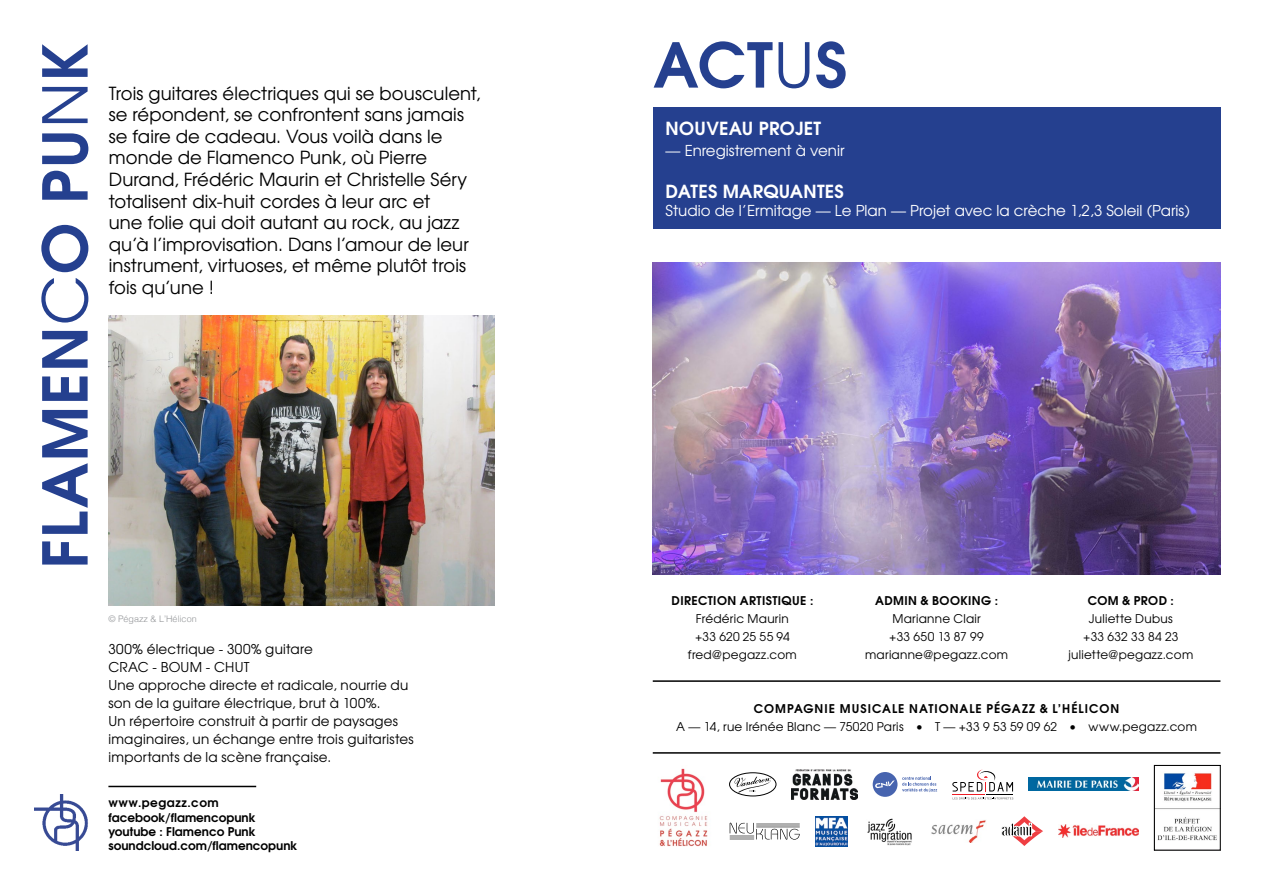
<style>
.page{position:relative;width:1263px;height:893px;background:#fff}
.page>*{position:absolute;margin:0;border:0;box-sizing:border-box;transform-origin:0 0}
.t1{font:700 61.5px "Te X Gyre Adventor";letter-spacing:.02em;color:#25408f}
.t2{font:18px/21.6px "Te X Gyre Adventor";letter-spacing:.005em;color:#000}
.t3{font:700 18px "Te X Gyre Adventor";letter-spacing:.015em;color:#fff}
.t4{font:15px "Te X Gyre Adventor";color:#fff}
.t5{font:13.5px/18px "Te X Gyre Adventor";letter-spacing:.015em;color:#000}
.t6{font:12px/18px "Te X Gyre Adventor";letter-spacing:.02em;color:#000;text-align:center}
.t7{font:700 12px "Te X Gyre Adventor";letter-spacing:.035em;color:#000}
.t8{font:700 12px/14.4px "Te X Gyre Adventor";color:#000}
.t9{font:300 9px "Helvetica";color:#939598}
.s1{font-weight:400}
</style>
<div class="page">
<div style="left:653px;top:107px;width:567px;height:122px;background:#25408f"></div>
<img style="left:108px;top:315px;width:387px;height:290px">
<img style="left:653px;top:262px;width:567px;height:312px">
<hr style="left:653px;top:680px;width:567px;height:2px;background:#000">
<hr style="left:653px;top:752px;width:567px;height:2px;background:#000">
<img style="left:34px;top:794px;width:54px;height:56px">
<hr style="left:108px;top:786px;width:148px;height:1px;background:#000">
<div style="left:729px;top:772px;width:47px;height:24px;border:1px solid #000;border-radius:50%"></div>
<svg style="left:734px;top:776px;width:37px;height:16px"></svg>
<svg style="left:730px;top:823px;width:70px;height:17px"></svg>
<svg style="left:952px;top:769px;width:61px;height:30px"></svg>
<img style="left:815px;top:816px;width:33px;height:30px">
<img style="left:1028px;top:778px;width:111px;height:13px">
<img style="left:1156px;top:773px;width:62px;height:68px">
<div style="left:1154px;top:765px;width:66px;height:85px;border:1px solid #000"></div>
<img style="left:659px;top:768px;width:49px;height:79px">
<img style="left:931px;top:820px;width:55px;height:23px">
<svg style="left:1002px;top:816px;width:41px;height:30px"></svg>
<img style="left:867px;top:818px;width:45px;height:28px">
<img style="left:1059px;top:825px;width:79px;height:12px">
<div style="left:873px;top:772px;width:24px;height:25px;background:#4764af;border-radius:50%"></div>
<svg style="left:875px;top:780px;width:20px;height:8px"></svg>
<svg style="left:902px;top:777px;width:35px;height:15px"></svg>
<img style="left:791px;top:769px;width:66px;height:30px">
<h1 class="t1" style="left:12px;top:569px;width:527px;rotate:-90deg">flamen<span class="s1">c</span>o pu<span class="s1">n</span>k</h1>
<p class="t2" style="left:109px;top:81px;width:373px">Trois guitares électriques qui se bousculent, se répondent, se confrontent sans jamais se faire de cadeau. Vous voilà dans le monde de Flamenco Punk, où Pierre Durand, Frédéric Maurin et Christelle Séry totalisent dix-huit cordes à leur arc et<br>une folie qui doit autant au rock, au jazz qu’à l’improvisation. Dans l’amour de leur instrument, virtuoses, et même plutôt trois fois qu’une !</p>
<p class="t9" style="left:108px;top:611px;width:90px">© Pégazz &amp; L’Hélicon</p>
<p class="t5" style="left:108px;top:639px;width:307px">300% électrique - 300% guitare<br>CRAC - BOUM - CHUT<br>Une approche directe et radicale, nourrie du son de la guitare électrique, brut à 100%.<br>Un répertoire construit à partir de paysages imaginaires, un échange entre trois guitaristes importants de la scène française.</p>
<p class="t8" style="left:108px;top:794px;width:191px">www.pegazz.com facebook/flamencopunk youtube : Flamenco Punk soundcloud.com/flamencopunk</p>
<h1 class="t1" style="left:653px;top:12px;width:196px">act<span class="s1">u</span>s</h1>
<p class="t3" style="left:666px;top:112px;width:157px">nouveau projet</p>
<p class="t4" style="left:665px;top:138px;width:181px">— Enregistrement à venir</p>
<p class="t3" style="left:666px;top:176px;width:180px">dates marquantes</p>
<p class="t4" style="left:665px;top:199px;width:526px">Studio de l’Ermitage — Le Plan — Projet avec la crèche 1,2,3 Soleil (Paris)</p>
<p class="t7" style="left:671px;top:590px;width:143px">Direction artistique :</p>
<p class="t6" style="left:688px;top:609px;width:110px">Frédéric Maurin +33 620 25 55 94 fred@pegazz.com</p>
<p class="t7" style="left:875px;top:590px;width:124px">Admin &amp; Booking :</p>
<p class="t6" style="left:865px;top:609px;width:145px">Marianne Clair<br>+33 650 13 87 99 marianne@pegazz.com</p>
<p class="t7" style="left:1088px;top:590px;width:88px">Com &amp; Prod :</p>
<p class="t6" style="left:1068px;top:609px;width:126px">Juliette Dubus<br>+33 632 33 84 23 juliette@pegazz.com</p>
<p class="t7" style="left:754px;top:698px;width:12px">COM</p>
<p class="t7" style="left:787px;top:698px;width:17px">PAGNIE</p>
<p class="t7" style="left:840px;top:698px;width:9px">MUSICALE</p>
<p class="t7" style="left:909px;top:698px;width:9px">NATIONALE</p>
<p class="t7" style="left:986px;top:698px;width:101px">PÉGAZZ &amp; L’HÉLICON</p>
<p class="t6" style="left:676px;top:717px;width:522px">A — 14, rue Irénée Blanc — 75020 Paris • T — +33 9 53 59 09 62 • www.pegazz.com</p>
</div>
